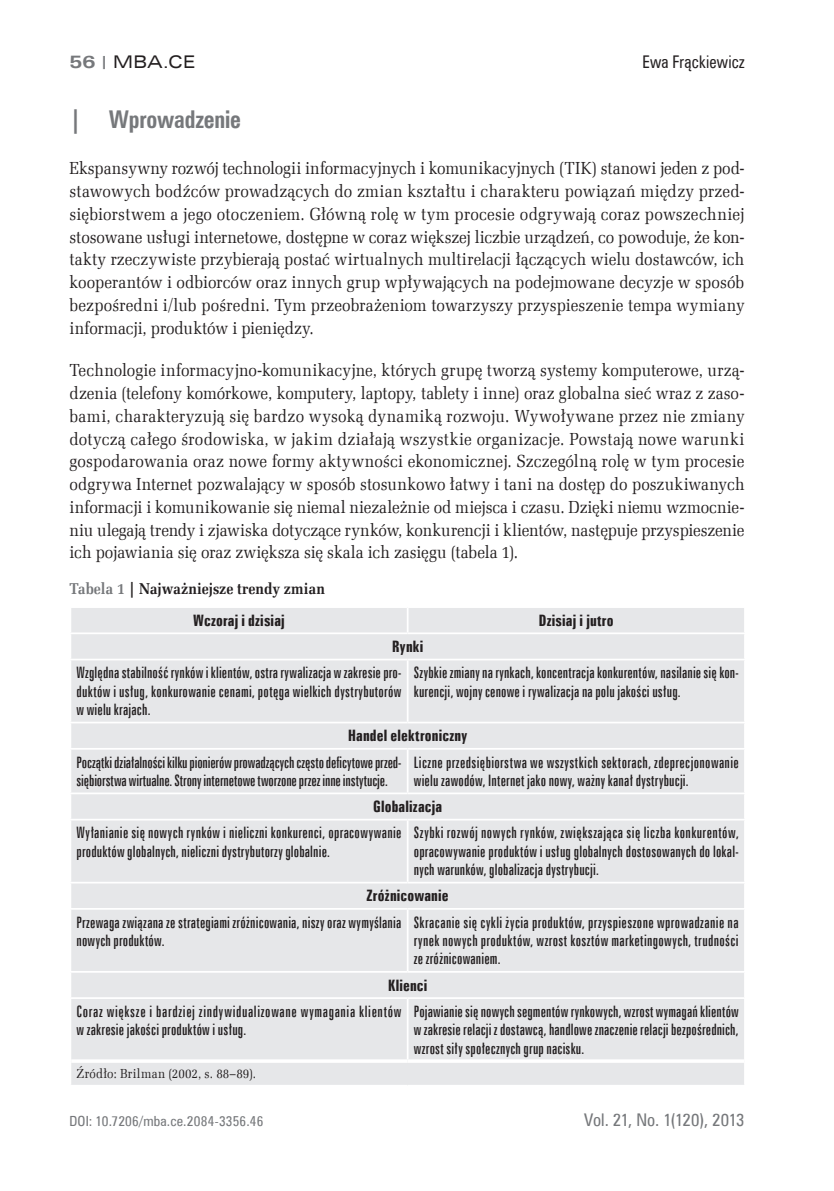
<style>
.page{position:relative;width:834px;height:1191px;background:#fff}
.page>*{position:absolute;margin:0;border:0;box-sizing:border-box;transform-origin:0 0}
.t1{font:700 24.5px "Zurich Cn EU";letter-spacing:-.005em;color:#76787b;scale:.9 1}
.t2{font:700 24.5px "Zurich Cn EU";letter-spacing:-.005em;color:#76787b}
.t3{font:17.5px/22.8px "Zapf Ellipt EU";color:#231f20;text-align:justify;scale:.9 1}
.t4{font:17.5px "Zurich Cn EU";letter-spacing:-.015em;color:#76787b}
.t5{font:17.5px "Zurich Cn EU";letter-spacing:.015em;color:#231f20;scale:.9 1}
.t6{font:17.5px "Zurich Ex EU";color:#231f20}
.t7{font:15.75px/18.4px "Zurich X Cn EU";letter-spacing:.015em;color:#231f20;text-align:justify}
.t8{font:15.75px/18.4px "Zurich X Cn EU";letter-spacing:-.005em;color:#231f20}
.t9{font:15.75px/18.4px "Zurich X Cn EU";letter-spacing:.035em;color:#231f20}
.t10{font:700 15.75px "Zurich X Cn EU";letter-spacing:.01em;color:#231f20}
.t11{font:700 15.75px "Zapf Ellipt EU";color:#231f20;scale:.9 1}
.t12{font:14px "Zurich Cn EU";letter-spacing:.015em;color:#76787b}
.t13{font:13.12px "Zapf Ellipt EU";letter-spacing:.02em;color:#231f20;scale:.9 1}
.s1{font-weight:700;color:#76787b}
.s2{font-family:"Zurich Cn EU";font-weight:700;font-size:13.12px;color:#76787b}
.s3{color:#76787b}
</style>
<div class="page">
<div style="left:71px;top:608px;width:673px;height:476px;background:#e6e7e9"></div>
<svg style="left:407px;top:608px;width:1px;height:24px"></svg>
<hr style="left:69px;top:632px;width:338px;height:2px;background:#fff">
<hr style="left:407px;top:632px;width:338px;height:2px;background:#fff">
<hr style="left:69px;top:658px;width:338px;height:2px;background:#fff">
<hr style="left:407px;top:658px;width:338px;height:2px;background:#fff">
<hr style="left:407px;top:660px;width:1px;height:61px;background:#fff">
<hr style="left:69px;top:721px;width:338px;height:2px;background:#fff">
<hr style="left:407px;top:721px;width:338px;height:2px;background:#fff">
<hr style="left:69px;top:748px;width:338px;height:1px;background:#fff">
<hr style="left:407px;top:748px;width:338px;height:1px;background:#fff">
<hr style="left:407px;top:749px;width:1px;height:43px;background:#fff">
<hr style="left:69px;top:792px;width:338px;height:2px;background:#fff">
<hr style="left:407px;top:792px;width:338px;height:2px;background:#fff">
<hr style="left:69px;top:818px;width:338px;height:2px;background:#fff">
<hr style="left:407px;top:818px;width:338px;height:2px;background:#fff">
<hr style="left:407px;top:820px;width:1px;height:61px;background:#fff">
<hr style="left:69px;top:881px;width:338px;height:2px;background:#fff">
<hr style="left:407px;top:881px;width:338px;height:2px;background:#fff">
<hr style="left:69px;top:908px;width:338px;height:1px;background:#fff">
<hr style="left:407px;top:908px;width:338px;height:1px;background:#fff">
<hr style="left:407px;top:909px;width:1px;height:62px;background:#fff">
<hr style="left:69px;top:971px;width:338px;height:1px;background:#fff">
<hr style="left:407px;top:971px;width:338px;height:1px;background:#fff">
<hr style="left:69px;top:997px;width:338px;height:2px;background:#fff">
<hr style="left:407px;top:997px;width:338px;height:2px;background:#fff">
<hr style="left:407px;top:999px;width:1px;height:60px;background:#fff">
<hr style="left:71px;top:1059px;width:336px;height:3px;background:#fff">
<hr style="left:407px;top:1059px;width:337px;height:3px;background:#fff">
<p class="t6" style="left:69px;top:51px;width:127px"><span class="s1">56</span> <span class="s2">|</span> MBA.CE</p>
<p class="t5" style="left:642px;top:51px;width:115px">Ewa Frąckiewicz</p>
<h1 class="t2" style="left:69px;top:104px;width:14px">|</h1>
<h1 class="t1" style="left:109px;top:104px;width:148px">Wprowadzenie</h1>
<p class="t3" style="left:69px;top:157px;width:751px">Ekspansywny rozwój technologii informacyjnych i komunikacyjnych (TIK) stanowi jeden z pod&shy;stawowych bodźców prowadzących do zmian kształtu i charakteru powiązań między przed&shy;siębiorstwem a jego otoczeniem. Główną rolę w tym procesie odgrywają coraz powszechniej stosowane usługi internetowe, dostępne w coraz większej liczbie urządzeń, co powoduje, że kon&shy;takty rzeczywiste przybierają postać wirtualnych multirelacji łączących wielu dostawców, ich kooperantów i odbiorców oraz innych grup wpływających na podejmowane decyzje w sposób bezpośredni i/lub pośredni. Tym przeobrażeniom towarzyszy przyspieszenie tempa wymiany informacji, produktów i pieniędzy.</p>
<p class="t3" style="left:69px;top:359px;width:751px">Technologie informacyjno-komunikacyjne, których grupę tworzą systemy komputerowe, urzą&shy;dzenia (telefony komórkowe, komputery, laptopy, tablety i inne) oraz globalna sieć wraz z zaso&shy;bami, charakteryzują się bardzo wysoką dynamiką rozwoju. Wywoływane przez nie zmiany dotyczą całego środowiska, w jakim działają wszystkie organizacje. Powstają nowe warunki gospodarowania oraz nowe formy aktywności ekonomicznej. Szczególną rolę w tym procesie odgrywa Internet pozwalający w sposób stosunkowo łatwy i tani na dostęp do poszukiwanych informacji i komunikowanie się niemal niezależnie od miejsca i czasu. Dzięki niemu wzmocnie&shy;niu ulegają trendy i zjawiska dotyczące rynków, konkurencji i klientów, następuje przyspieszenie ich pojawiania się oraz zwiększa się skala ich zasięgu (tabela 1).</p>
<p class="t11" style="left:69px;top:579px;width:285px"><span class="s3">Tabela 1</span> | Najważniejsze trendy zmian</p>
<p class="t10" style="left:193px;top:611px;width:93px">Wczoraj i dzisiaj</p>
<p class="t10" style="left:539px;top:611px;width:76px">Dzisiaj i jutro</p>
<p class="t10" style="left:392px;top:637px;width:33px">Rynki</p>
<p class="t7" style="left:76px;top:663px;width:326px">Względna stabilność rynków i klientów, ostra rywalizacja w zakresie pro&shy;duktów i usług, konkurowanie cenami, potęga wielkich dystrybutorów w wielu krajach.</p>
<p class="t7" style="left:414px;top:663px;width:326px">Szybkie zmiany na rynkach, koncentracja konkurentów, nasilanie się kon&shy;kurencji, wojny cenowe i rywalizacja na polu jakości usług.</p>
<p class="t10" style="left:348px;top:726px;width:120px">Handel elektroniczny</p>
<p class="t8" style="left:76px;top:753px;width:326px">Początki działalności kilku pionierów prowadzących często deficytowe przed&shy;siębiorstwa wirtualne. Strony internetowe tworzone przez inne instytucje.</p>
<p class="t7" style="left:414px;top:753px;width:326px">Liczne przedsiębiorstwa we wszystkich sektorach, zdeprecjonowanie wielu zawodów, Internet jako nowy, ważny kanał dystrybucji.</p>
<p class="t10" style="left:373px;top:797px;width:70px">Globalizacja</p>
<p class="t7" style="left:76px;top:823px;width:326px">Wyłanianie się nowych rynków i nieliczni konkurenci, opracowywanie produktów globalnych, nieliczni dystrybutorzy globalnie.</p>
<p class="t7" style="left:414px;top:823px;width:326px">Szybki rozwój nowych rynków, zwiększająca się liczba konkurentów, opracowywanie produktów i usług globalnych dostosowanych do lokal&shy;nych warunków, globalizacja dystrybucji.</p>
<p class="t10" style="left:366px;top:886px;width:84px">Zróżnicowanie</p>
<p class="t7" style="left:76px;top:913px;width:326px">Przewaga związana ze strategiami zróżnicowania, niszy oraz wymyślania nowych produktów.</p>
<p class="t7" style="left:414px;top:913px;width:326px">Skracanie się cykli życia produktów, przyspieszone wprowadzanie na rynek nowych produktów, wzrost kosztów marketingowych, trudności ze zróżnicowaniem.</p>
<p class="t10" style="left:388px;top:975px;width:41px">Klienci</p>
<p class="t9" style="left:76px;top:1002px;width:326px">Coraz większe i bardziej zindywidualizowane wymagania klientów w zakresie jakości produktów i usług.</p>
<p class="t7" style="left:414px;top:1002px;width:326px">Pojawianie się nowych segmentów rynkowych, wzrost wymagań klientów w zakresie relacji z dostawcą, handlowe znaczenie relacji bezpośrednich, wzrost siły społecznych grup nacisku.</p>
<p class="t13" style="left:76px;top:1065px;width:201px">Źródło: Brilman (2002, s. 88–89).</p>
<p class="t12" style="left:69px;top:1112px;width:195px">DOI: 10.7206/mba.ce.2084-3356.46</p>
<p class="t4" style="left:584px;top:1108px;width:162px">Vol. 21, No. 1(120), 2013</p>
</div>
